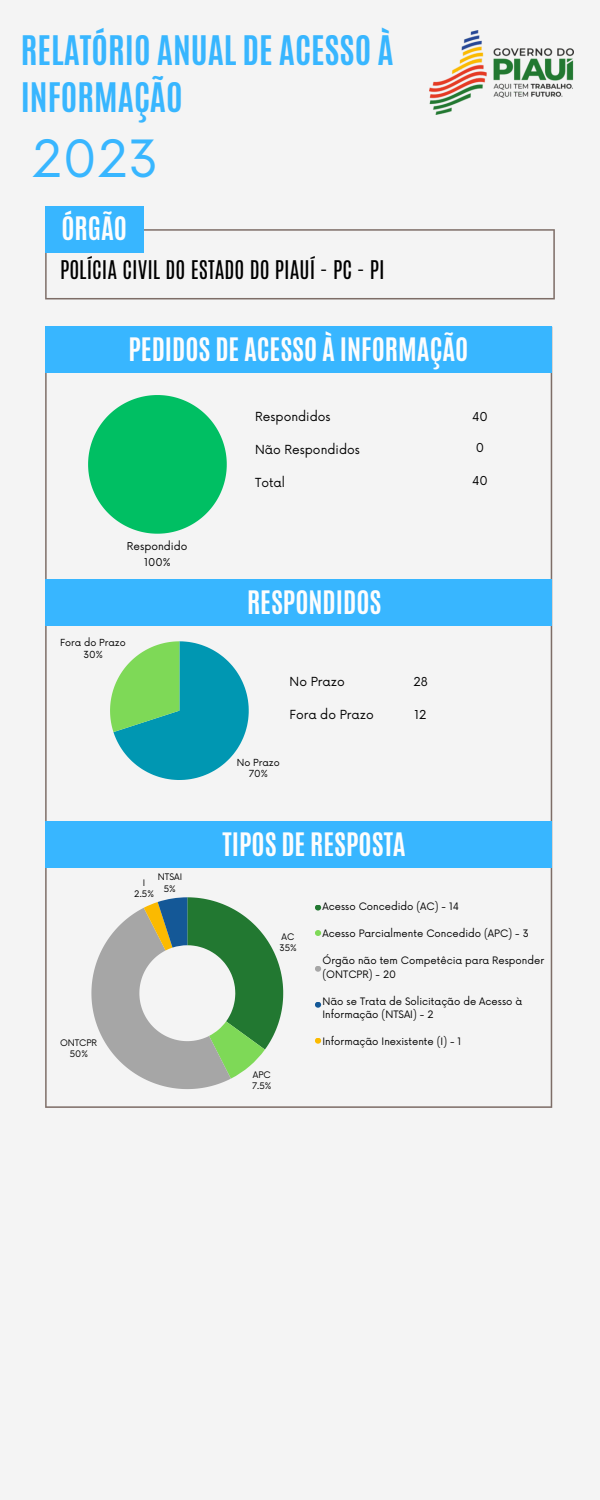
<style>
.page{position:relative;width:600px;height:1500px;background:#f4f4f4}
.page>*{position:absolute;margin:0;border:0;box-sizing:border-box;transform-origin:0 0}
.t1{font:50px "Now";color:#38b6ff}
.t2{font:700 34px/47.2px "Antonio";color:#38b6ff}
.t3{font:700 27px "Antonio";color:#fdfdfd}
.t4{font:21.5px "Antonio";color:#000}
.t5{font:12.2px "Now";color:#000}
.t6{font:12px "Now";color:#000}
.t7{font:10.5px/16px "Now";color:#000;text-align:center}
.t8{font:10px/13.5px "Now";color:#000}
.t9{font:9.5px/11.9px "Now";color:#000;text-align:center}
.t10{font:8.8px/11.2px "Now";color:#000;text-align:center}
</style>
<div class="page">
<svg style="left:45px;top:373px;width:507px;height:735px"></svg>
<svg style="left:88px;top:395px;width:139px;height:139px"></svg>
<svg style="left:91px;top:897px;width:192px;height:192px"></svg>
<svg style="left:45px;top:229px;width:510px;height:70px"></svg>
<div style="left:45px;top:206px;width:98px;height:46px;background:#38b6ff"></div>
<div style="left:45px;top:327px;width:507px;height:46px;background:#38b6ff"></div>
<div style="left:45px;top:579px;width:507px;height:46px;background:#38b6ff"></div>
<svg style="left:110px;top:641px;width:139px;height:139px"></svg>
<img style="left:430px;top:30px;width:143px;height:85px">
<div style="left:45px;top:821px;width:507px;height:47px;background:#38b6ff"></div>
<svg style="left:315px;top:905px;width:6px;height:6px"></svg>
<svg style="left:315px;top:966px;width:6px;height:6px"></svg>
<svg style="left:315px;top:930px;width:6px;height:6px"></svg>
<svg style="left:315px;top:1002px;width:6px;height:6px"></svg>
<svg style="left:315px;top:1038px;width:6px;height:6px"></svg>
<h3 class="t2" style="left:21px;top:27px;width:374px">RELATÓRIO ANUAL DE ACESSO À<br>INFORMAÇÃO</h3>
<p class="t1" style="left:32px;top:131px;width:128px">2023</p>
<p class="t3" style="left:61px;top:210px;width:67px">ÓRGÃO</p>
<p class="t4" style="left:60px;top:255px;width:326px">POLÍCIA CIVIL DO ESTADO DO PIAUÍ - PC - PI</p>
<h2 class="t3" style="left:129px;top:331px;width:341px">PEDIDOS DE ACESSO À INFORMAÇÃO</h2>
<p class="t7" style="left:127px;top:539px;width:62px">Respondido<br>100%</p>
<p class="t9" style="left:60px;top:637px;width:67px">Fora do Prazo<br>30%</p>
<p class="t10" style="left:158px;top:872px;width:26px">NTSAI<br>5%</p>
<p class="t10" style="left:134px;top:878px;width:21px;line-height:10.9px">I<br>2.5%</p>
<p class="t10" style="left:60px;top:1038px;width:39px">ONTCPR<br>50%</p>
<h5 class="t5" style="left:255px;top:409px;width:77px">Respondidos</h5>
<h5 class="t5" style="left:255px;top:442px;width:106px">Não Respondidos</h5>
<h5 class="t5" style="left:255px;top:475px;width:31px">Total</h5>
<h1 class="t3" style="left:247px;top:583px;width:136px">RESPONDIDOS</h1>
<h5 class="t5" style="left:290px;top:675px;width:57px">No Prazo</h5>
<p class="t5" style="left:290px;top:708px;width:86px">Fora do Prazo</p>
<p class="t6" style="left:415px;top:708px;width:13px">12</p>
<p class="t6" style="left:413px;top:675px;width:16px">28</p>
<p class="t9" style="left:237px;top:757px;width:44px">No Prazo<br>70%</p>
<h4 class="t3" style="left:223px;top:825px;width:185px">TIPOS DE RESPOSTA</h4>
<p class="t6" style="left:472px;top:410px;width:17px">40</p>
<h3 class="t6" style="left:476px;top:441px;width:10px">0</h3>
<h5 class="t6" style="left:472px;top:474px;width:17px">40</h5>
<p class="t10" style="left:279px;top:931px;width:19px;text-align:left">AC<br>35%</p>
<p class="t10" style="left:252px;top:1070px;width:21px;text-align:left">APC<br>7.5%</p>
<h3 class="t8" style="left:323px;top:900px;width:138px">Acesso Concedido (AC) - 14</h3>
<p class="t8" style="left:323px;top:927px;width:208px">Acesso Parcialmente Concedido (APC) - 3</p>
<p class="t8" style="left:323px;top:954px;width:223px">Órgão não tem Competêcia para Responder (ONTCPR) - 20</p>
<p class="t8" style="left:323px;top:995px;width:201px">Não se Trata de Solicitação de Acesso à<br>Informação (NTSAI) - 2</p>
<p class="t8" style="left:323px;top:1035px;width:140px">Informação Inexistente (I) - 1</p>
</div>
